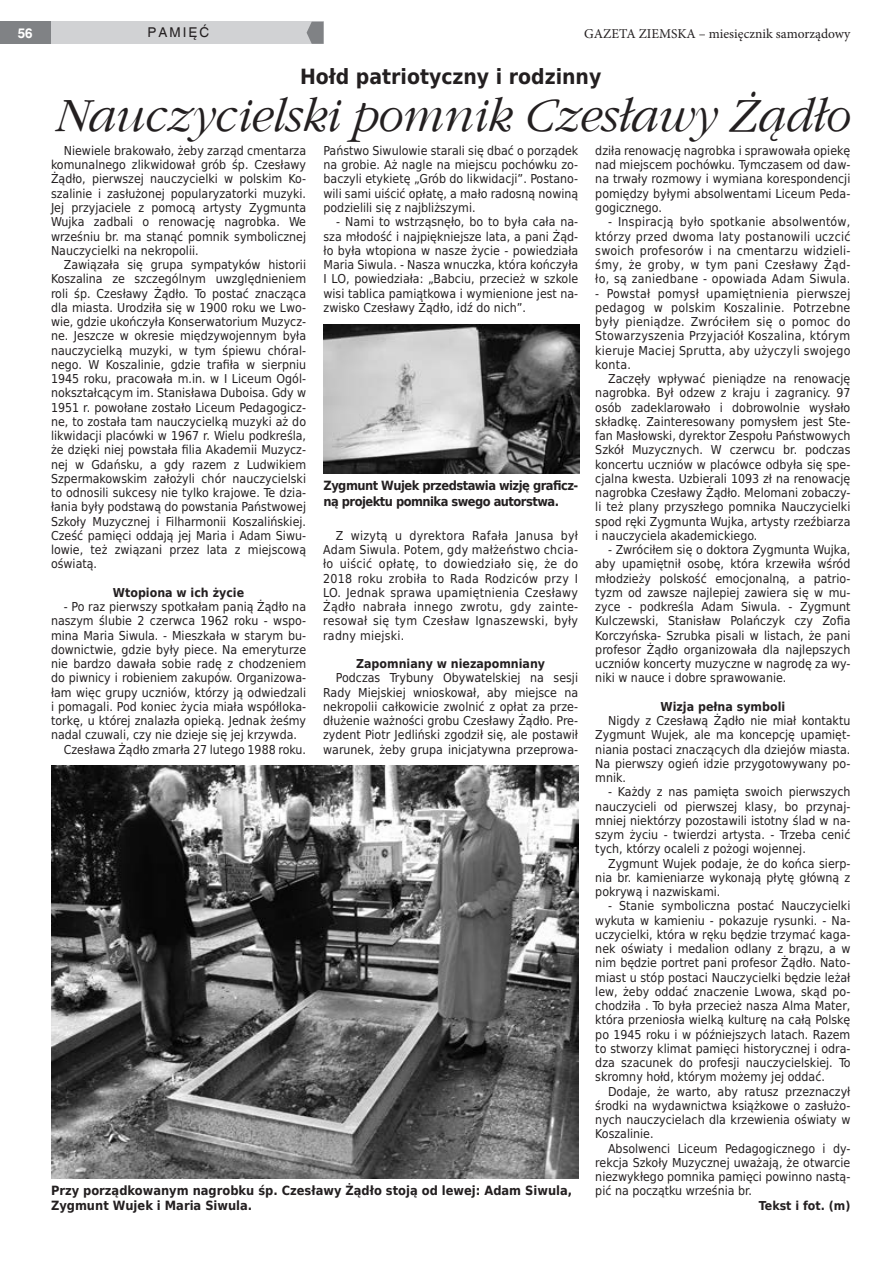
<style>
.page{position:relative;width:893px;height:1263px;background:#fff}
.page>*{position:absolute;margin:0;border:0;box-sizing:border-box;transform-origin:0 0}
.gz_tytul_kursywa{font:italic 49.5px "Gatineau";letter-spacing:-.01em;color:#231f20}
.gz_text_glowny{font:700 21px "DejaVu Sans Condensed";color:#231f20}
.t1{font:13.5px "Minion Pro";color:#231f20}
.t2{font:13.5px "Switzerland";letter-spacing:.15em;color:#231f20}
.t3{font:700 13.5px "Switzerland";color:#fff}
.gz_podpis_pod_fot{font:700 12.75px/15.3px "DejaVu Sans Condensed";color:#231f20}
.gz_podpis_pod_fot-2{font:700 12.75px/15.3px "DejaVu Sans Condensed";letter-spacing:-.04em;color:#231f20}
.gz_text_glowny-2{font:12.3px/14.2px "DejaVu Sans Condensed";color:#231f20;text-align:justify}
.gz_srodtytuly{font:700 12.3px "DejaVu Sans Condensed";color:#231f20}
.gz_text_glowny-3{font:700 12.3px "DejaVu Sans Condensed";color:#231f20}
</style>
<div class="page">
<div style="left:0;top:22px;width:324px;height:22px;background:#d1d2d4"></div>
<div style="left:0;top:22px;width:51px;height:22px;background:#808285"></div>
<svg style="left:307px;top:22px;width:17px;height:22px"></svg>
<img style="left:51px;top:766px;width:527px;height:413px">
<img style="left:324px;top:325px;width:255px;height:149px">
<p class="t3" style="left:18px;top:25px;width:17px">56</p>
<p class="t2" style="left:147px;top:25px;width:63px">PAMIĘĆ</p>
<p class="t1" style="left:584px;top:25px;width:268px">GAZETA ZIEMSKA – miesięcznik samorządowy</p>
<p class="gz_text_glowny" style="left:300px;top:59px;width:303px">Hołd patriotyczny i rodzinny</p>
<p class="gz_tytul_kursywa" style="left:53px;top:88px;width:796px">Nauczycielski pomnik Czesławy Żądło</p>
<p class="gz_text_glowny-2" style="left:51px;top:143px;width:257px;text-indent:13px">Niewiele brakowało, żeby zarząd cmentarza komunalnego zlikwidował grób śp. Czesławy Żądło, pierwszej nauczycielki w polskim Ko&shy;szalinie i zasłużonej popularyzatorki muzyki.<br>Jej przyjaciele z pomocą artysty Zygmunta Wujka zadbali o renowację nagrobka. We wrześniu br. ma stanąć pomnik symbolicznej Nauczycielki na nekropolii.</p>
<p class="gz_text_glowny-2" style="left:51px;top:257px;width:257px;text-indent:13px">Zawiązała się grupa sympatyków historii Koszalina ze szczególnym uwzględnieniem roli śp. Czesławy Żądło. To postać znacząca dla miasta. Urodziła się w 1900 roku we Lwo&shy;wie, gdzie ukończyła Konserwatorium Muzycz&shy;ne. Jeszcze w okresie międzywojennym była nauczycielką muzyki, w tym śpiewu chóral&shy;nego. W Koszalinie, gdzie trafiła w sierpniu 1945 roku, pracowała m.in. w I Liceum Ogól&shy;nokształcącym im. Stanisława Duboisa. Gdy w 1951 r. powołane zostało Liceum Pedagogicz&shy;ne, to została tam nauczycielką muzyki aż do likwidacji placówki w 1967 r. Wielu podkreśla, że dzięki niej powstała filia Akademii Muzycz&shy;nej w Gdańsku, a gdy razem z Ludwikiem Szpermakowskim założyli chór nauczycielski to odnosili sukcesy nie tylko krajowe. Te dzia&shy;łania były podstawą do powstania Państwowej Szkoły Muzycznej i Filharmonii Koszalińskiej.<br>Cześć pamięci oddają jej Maria i Adam Siwu&shy;lowie, też związani przez lata z miejscową oświatą.</p>
<p class="gz_srodtytuly" style="left:113px;top:582px;width:133px">Wtopiona w ich życie</p>
<p class="gz_text_glowny-2" style="left:51px;top:599px;width:257px;text-indent:13px">- Po raz pierwszy spotkałam panią Żądło na naszym ślubie 2 czerwca 1962 roku - wspo&shy;mina Maria Siwula. - Mieszkała w starym bu&shy;downictwie, gdzie były piece. Na emeryturze nie bardzo dawała sobie radę z chodzeniem do piwnicy i robieniem zakupów. Organizowa&shy;łam więc grupy uczniów, którzy ją odwiedzali i pomagali. Pod koniec życia miała współloka&shy;torkę, u której znalazła opieką. Jednak żeśmy nadal czuwali, czy nie dzieje się jej krzywda.</p>
<p class="gz_text_glowny-2" style="left:64px;top:742px;width:244px">Czesława Żądło zmarła 27 lutego 1988 roku.</p>
<p class="gz_text_glowny-2" style="left:324px;top:143px;width:256px">Państwo Siwulowie starali się dbać o porządek na grobie. Aż nagle na miejscu pochówku zo&shy;baczyli etykietę „Grób do likwidacji”. Postano&shy;wili sami uiścić opłatę, a mało radosną nowiną podzielili się z najbliższymi.</p>
<p class="gz_text_glowny-2" style="left:324px;top:214px;width:256px;text-indent:13px">- Nami to wstrząsnęło, bo to była cała na&shy;sza młodość i najpiękniejsze lata, a pani Żąd&shy;ło była wtopiona w nasze życie - powiedziała Maria Siwula. - Nasza wnuczka, która kończyła I LO, powiedziała: „Babciu, przecież w szkole wisi tablica pamiątkowa i wymienione jest na&shy;zwisko Czesławy Żądło, idź do nich”.</p>
<p class="gz_podpis_pod_fot-2" style="left:324px;top:478px;width:256px">Zygmunt Wujek przedstawia wizję graficz&shy;ną projektu pomnika swego autorstwa.</p>
<p class="gz_text_glowny-2" style="left:323px;top:528px;width:256px;text-indent:13px">Z wizytą u dyrektora Rafała Janusa był Adam Siwula. Potem, gdy małżeństwo chcia&shy;ło uiścić opłatę, to dowiedziało się, że do 2018 roku zrobiła to Rada Rodziców przy I LO. Jednak sprawa upamiętnienia Czesławy Żądło nabrała innego zwrotu, gdy zainte&shy;resował się tym Czesław Ignaszewski, były radny miejski.</p>
<p class="gz_srodtytuly" style="left:356px;top:654px;width:191px">Zapomniany w niezapomniany</p>
<p class="gz_text_glowny-2" style="left:323px;top:671px;width:256px;text-indent:13px">Podczas Trybuny Obywatelskiej na sesji Rady Miejskiej wnioskował, aby miejsce na nekropolii całkowicie zwolnić z opłat za prze&shy;dłużenie ważności grobu Czesławy Żądło. Pre&shy;zydent Piotr Jedliński zgodził się, ale postawił warunek, żeby grupa inicjatywna przeprowa-</p>
<p class="gz_podpis_pod_fot" style="left:51px;top:1182px;width:523px">Przy porządkowanym nagrobku śp. Czesławy Żądło stoją od lewej: Adam Siwula,<br>Zygmunt Wujek i Maria Siwula.</p>
<p class="gz_text_glowny-2" style="left:595px;top:143px;width:257px">dziła renowację nagrobka i sprawowała opiekę nad miejscem pochówku. Tymczasem od daw&shy;na trwały rozmowy i wymiana korespondencji pomiędzy byłymi absolwentami Liceum Peda&shy;gogicznego.</p>
<p class="gz_text_glowny-2" style="left:595px;top:214px;width:257px;text-indent:13px">- Inspiracją było spotkanie absolwentów, którzy przed dwoma laty postanowili uczcić swoich profesorów i na cmentarzu widzieli&shy;śmy, że groby, w tym pani Czesławy Żąd&shy;ło, są zaniedbane - opowiada Adam Siwula.</p>
<p class="gz_text_glowny-2" style="left:595px;top:286px;width:257px">- Powstał pomysł upamiętnienia pierwszej pedagog w polskim Koszalinie. Potrzebne były pieniądze. Zwróciłem się o pomoc do Stowarzyszenia Przyjaciół Koszalina, którym kieruje Maciej Sprutta, aby użyczyli swojego konta.</p>
<p class="gz_text_glowny-2" style="left:595px;top:371px;width:257px;text-indent:13px">Zaczęły wpływać pieniądze na renowację nagrobka. Był odzew z kraju i zagranicy. 97 osób zadeklarowało i dobrowolnie wysłało składkę. Zainteresowany pomysłem jest Ste&shy;fan Masłowski, dyrektor Zespołu Państwowych Szkół Muzycznych. W czerwcu br. podczas koncertu uczniów w placówce odbyła się spe&shy;cjalna kwesta. Uzbierali 1093 zł na renowację nagrobka Czesławy Żądło. Melomani zobaczy&shy;li też plany przyszłego pomnika Nauczycielki spod ręki Zygmunta Wujka, artysty rzeźbiarza i nauczyciela akademickiego.</p>
<p class="gz_text_glowny-2" style="left:595px;top:542px;width:257px;text-indent:13px">- Zwróciłem się o doktora Zygmunta Wujka, aby upamiętnił osobę, która krzewiła wśród młodzieży polskość emocjonalną, a patrio&shy;tyzm od zawsze najlepiej zawiera się w mu&shy;zyce - podkreśla Adam Siwula. - Zygmunt Kulczewski, Stanisław Polańczyk czy Zofia Korczyńska- Szrubka pisali w listach, że pani profesor Żądło organizowała dla najlepszych uczniów koncerty muzyczne w nagrodę za wy&shy;niki w nauce i dobre sprawowanie.</p>
<p class="gz_srodtytuly" style="left:660px;top:696px;width:126px">Wizja pełna symboli</p>
<p class="gz_text_glowny-2" style="left:595px;top:713px;width:257px;text-indent:13px">Nigdy z Czesławą Żądło nie miał kontaktu Zygmunt Wujek, ale ma koncepcję upamięt&shy;niania postaci znaczących dla dziejów miasta.<br>Na pierwszy ogień idzie przygotowywany po&shy;mnik.</p>
<p class="gz_text_glowny-2" style="left:595px;top:784px;width:257px;text-indent:13px">- Każdy z nas pamięta swoich pierwszych nauczycieli od pierwszej klasy, bo przynaj&shy;mniej niektórzy pozostawili istotny ślad w na&shy;szym życiu - twierdzi artysta. - Trzeba cenić tych, którzy ocaleli z pożogi wojennej.</p>
<p class="gz_text_glowny-2" style="left:595px;top:856px;width:257px;text-indent:13px">Zygmunt Wujek podaje, że do końca sierp&shy;nia br. kamieniarze wykonają płytę główną z pokrywą i nazwiskami.</p>
<p class="gz_text_glowny-2" style="left:595px;top:898px;width:257px;text-indent:13px">- Stanie symboliczna postać Nauczycielki wykuta w kamieniu - pokazuje rysunki. - Na&shy;uczycielki, która w ręku będzie trzymać kaga&shy;nek oświaty i medalion odlany z brązu, a w nim będzie portret pani profesor Żądło. Nato&shy;miast u stóp postaci Nauczycielki będzie leżał lew, żeby oddać znaczenie Lwowa, skąd po&shy;chodziła . To była przecież nasza Alma Mater, która przeniosła wielką kulturę na całą Polskę po 1945 roku i w późniejszych latach. Razem to stworzy klimat pamięci historycznej i odra&shy;dza szacunek do profesji nauczycielskiej. To skromny hołd, którym możemy jej oddać.</p>
<p class="gz_text_glowny-2" style="left:595px;top:1084px;width:257px;text-indent:13px">Dodaje, że warto, aby ratusz przeznaczył środki na wydawnictwa książkowe o zasłużo&shy;nych nauczycielach dla krzewienia oświaty w Koszalinie.</p>
<p class="gz_text_glowny-2" style="left:595px;top:1141px;width:257px;text-indent:13px">Absolwenci Liceum Pedagogicznego i dy&shy;rekcja Szkoły Muzycznej uważają, że otwarcie niezwykłego pomnika pamięci powinno nastą&shy;pić na początku września br.</p>
<p class="gz_text_glowny-3" style="left:759px;top:1195px;width:93px">Tekst i fot. (m)</p>
</div>
